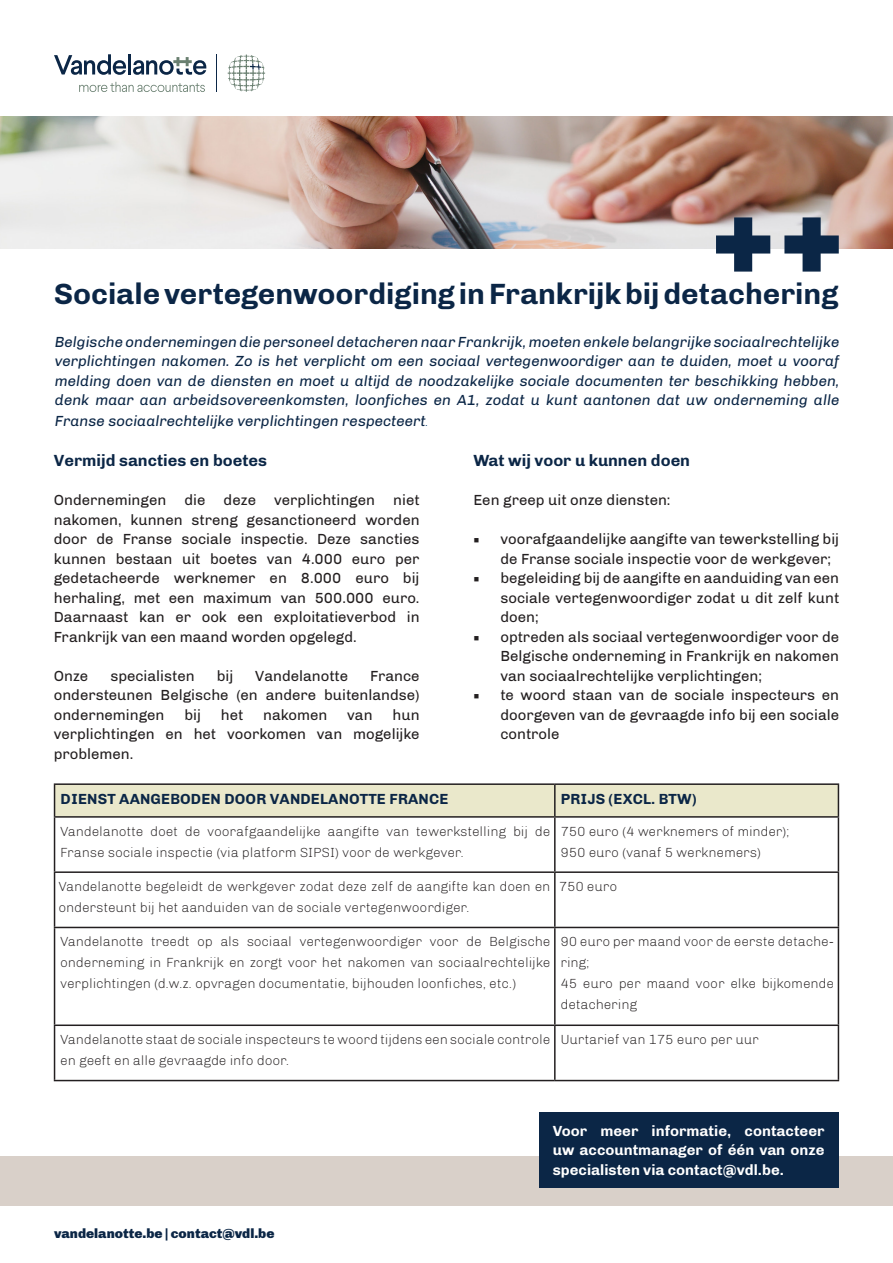
<style>
.page{position:relative;width:893px;height:1263px;background:#fff}
.page>*{position:absolute;margin:0;border:0;box-sizing:border-box;transform-origin:0 0}
.Titel{font:700 30px "Chivo";color:#0b2646}
.Ondertitel{font:700 16.5px "Chivo";color:#0b2646}
.Copy{font:15px/19.5px "Chivo";color:#231f20;text-align:justify}
.Inleiding{font:italic 15px/19.5px "Chivo";color:#0b2646;text-align:justify}
.Kader{font:700 15px/19.5px "Chivo";color:#fff;text-align:justify}
.Ondertitel_1__KF{font:700 15px "Chivo";letter-spacing:.01em;color:#0b2646}
.Copy_NL__KF{font:300 13.5px/21px "Chivo";color:#231f20}
.t1{font:900 13.5px "Chivo";color:#0b2646}
.s1{font-weight:300;color:#01386d}
.s2{font-family:"Minion Pro"}
</style>
<div class="page">
<svg style="left:228px;top:54px;width:38px;height:38px"></svg>
<svg style="left:79px;top:82px;width:126px;height:10px"></svg>
<svg style="left:54px;top:54px;width:72px;height:21px"></svg>
<hr style="left:128px;top:54px;width:3px;height:20px;background:#0b2646">
<svg style="left:133px;top:57px;width:73px;height:18px"></svg>
<hr style="left:217px;top:54px;width:1px;height:38px;background:#0b2646">
<div style="left:0;top:1156px;width:893px;height:49px;background:#d9d0c9"></div>
<img style="left:0;top:117px;width:893px;height:132px">
<svg style="left:784px;top:217px;width:55px;height:55px"></svg>
<svg style="left:716px;top:217px;width:54px;height:55px"></svg>
<div style="left:539px;top:1112px;width:299px;height:76px;background:#0b2646"></div>
<div style="left:55px;top:785px;width:783px;height:31px;background:#eae8cb"></div>
<hr style="left:54px;top:783px;width:501px;height:2px;background:#231f20">
<hr style="left:54px;top:785px;width:1px;height:31px;background:#231f20">
<hr style="left:555px;top:783px;width:284px;height:2px;background:#231f20">
<hr style="left:554px;top:785px;width:2px;height:31px;background:#231f20">
<hr style="left:838px;top:785px;width:1px;height:31px;background:#231f20">
<hr style="left:54px;top:816px;width:501px;height:2px;background:#231f20">
<hr style="left:54px;top:818px;width:1px;height:53px;background:#231f20">
<hr style="left:555px;top:816px;width:284px;height:2px;background:#231f20">
<hr style="left:554px;top:818px;width:2px;height:53px;background:#231f20">
<hr style="left:838px;top:818px;width:1px;height:53px;background:#231f20">
<hr style="left:54px;top:871px;width:501px;height:2px;background:#231f20">
<hr style="left:54px;top:873px;width:1px;height:54px;background:#231f20">
<hr style="left:555px;top:871px;width:284px;height:2px;background:#231f20">
<hr style="left:554px;top:873px;width:2px;height:54px;background:#231f20">
<hr style="left:838px;top:873px;width:1px;height:54px;background:#231f20">
<hr style="left:54px;top:927px;width:501px;height:1px;background:#231f20">
<hr style="left:54px;top:928px;width:1px;height:96px;background:#231f20">
<hr style="left:555px;top:927px;width:284px;height:1px;background:#231f20">
<hr style="left:554px;top:928px;width:2px;height:96px;background:#231f20">
<hr style="left:838px;top:928px;width:1px;height:96px;background:#231f20">
<hr style="left:54px;top:1024px;width:501px;height:2px;background:#231f20">
<hr style="left:54px;top:1026px;width:1px;height:54px;background:#231f20">
<hr style="left:555px;top:1024px;width:284px;height:2px;background:#231f20">
<hr style="left:554px;top:1026px;width:2px;height:54px;background:#231f20">
<hr style="left:838px;top:1026px;width:1px;height:54px;background:#231f20">
<hr style="left:54px;top:1080px;width:501px;height:1px;background:#231f20">
<hr style="left:555px;top:1080px;width:284px;height:1px;background:#231f20">
<p class="Titel" style="left:54px;top:276px;width:786px">Sociale vertegenwoordiging in Frankrijk bij detachering</p>
<p class="Inleiding" style="left:55px;top:332px;width:786px">Belgische ondernemingen die personeel detacheren naar Frankrijk, moeten enkele belangrijke sociaalrechtelijke verplichtingen nakomen. Zo is het verplicht om een sociaal vertegenwoordiger aan te duiden, moet u vooraf melding doen van de diensten en moet u altijd de noodzakelijke sociale documenten ter beschikking hebben, denk maar aan arbeidsovereenkomsten, loonfiches en A1, zodat u kunt aantonen dat uw onderneming alle</p>
<p class="Inleiding" style="left:55px;top:412px;width:376px">Franse sociaalrechtelijke verplichtingen respecteert<span class="s1">.</span></p>
<p class="Ondertitel" style="left:54px;top:451px;width:215px">Vermijd sancties en boetes</p>
<p class="Copy" style="left:54px;top:490px;width:367px">Ondernemingen die deze verplichtingen niet nakomen, kunnen streng gesanctioneerd worden door de Franse sociale inspectie. Deze sancties kunnen bestaan uit boetes van 4.000 euro per gedetacheerde werknemer en 8.000 euro bij herhaling, met een maximum van 500.000 euro.<br>Daarnaast kan er ook een exploitatieverbod in Frankrijk van een maand worden opgelegd.</p>
<p class="Copy" style="left:54px;top:666px;width:36px">Onze</p>
<p class="Copy" style="left:110px;top:666px;width:86px">specialisten</p>
<p class="Copy" style="left:217px;top:666px;width:18px">bij</p>
<p class="Copy" style="left:255px;top:666px;width:94px">Vandelanotte</p>
<p class="Copy" style="left:54px;top:666px;width:367px;text-indent:316px">France ondersteunen Belgische (en andere buitenlandse) ondernemingen</p>
<p class="Copy" style="left:54px;top:705px;width:367px;text-indent:339px">hun verplichtingen en het voorkomen van mogelijke problemen.</p>
<p class="Copy" style="left:184px;top:705px;width:18px">bij</p>
<p class="Copy" style="left:221px;top:705px;width:24px">het</p>
<p class="Copy" style="left:263px;top:705px;width:66px">nakomen</p>
<p class="Copy" style="left:347px;top:705px;width:27px">van</p>
<p class="Ondertitel" style="left:473px;top:451px;width:218px">Wat wij voor u kunnen doen</p>
<p class="Copy" style="left:473px;top:490px;width:199px">Een greep uit onze diensten:</p>
<p class="Copy" style="left:500px;top:529px;width:340px;text-indent:-27px"><span class="s2">■</span> voorafgaandelijke aangifte van tewerkstelling bij de Franse sociale inspectie voor de werkgever;</p>
<p class="Copy" style="left:500px;top:568px;width:340px;text-indent:-27px"><span class="s2">■</span> begeleiding bij de aangifte en aanduiding van een sociale vertegenwoordiger zodat u dit zelf kunt doen;</p>
<p class="Copy" style="left:500px;top:627px;width:340px;text-indent:-27px"><span class="s2">■</span> optreden als sociaal vertegenwoordiger voor de Belgische onderneming in Frankrijk en nakomen van sociaalrechtelijke verplichtingen;</p>
<p class="Copy" style="left:500px;top:685px;width:340px;text-indent:-27px"><span class="s2">■</span> te woord staan van de sociale inspecteurs en doorgeven van de gevraagde info bij een sociale controle</p>
<p class="Ondertitel_1__KF" style="left:61px;top:790px;width:389px">DIENST AANGEBODEN DOOR VANDELANOTTE FRANCE</p>
<p class="Ondertitel_1__KF" style="left:561px;top:790px;width:137px">PRIJS (EXCL. BTW)</p>
<p class="Copy_NL__KF" style="left:61px;top:820px;width:491px">Vandelanotte doet de voorafgaandelijke aangifte van tewerkstelling bij de<br>Franse sociale inspectie (via platform SIPSI) voor de werkgever.</p>
<p class="Copy_NL__KF" style="left:561px;top:820px;width:230px">750 euro (4 werknemers of minder);</p>
<p class="Copy_NL__KF" style="left:561px;top:841px;width:202px">950 euro (vanaf 5 werknemers)</p>
<p class="Copy_NL__KF" style="left:59px;top:876px;width:493px">Vandelanotte begeleidt de werkgever zodat deze zelf de aangifte kan doen en ondersteunt bij het aanduiden van de sociale vertegenwoordiger.</p>
<p class="Copy_NL__KF" style="left:559px;top:876px;width:60px">750 euro</p>
<p class="Copy_NL__KF" style="left:61px;top:931px;width:492px;text-align:justify">Vandelanotte treedt op als sociaal vertegenwoordiger voor de Belgische onderneming in Frankrijk en zorgt voor het nakomen van sociaalrechtelijke verplichtingen (d.w.z. opvragen documentatie, bijhouden loonfiches, etc.)</p>
<p class="Copy_NL__KF" style="left:561px;top:931px;width:275px">90 euro per maand voor de eerste detache&shy;ring;</p>
<p class="Copy_NL__KF" style="left:561px;top:973px;width:275px">45 euro per maand voor elke bijkomende detachering</p>
<p class="Copy_NL__KF" style="left:61px;top:1029px;width:491px">Vandelanotte staat de sociale inspecteurs te woord tijdens een sociale controle en geeft en alle gevraagde info door.</p>
<p class="Copy_NL__KF" style="left:561px;top:1029px;width:200px">Uurtarief van 175 euro per uur</p>
<p class="t1" style="left:54px;top:1225px;width:222px">vandelanotte.be | contact@vdl.be</p>
<p class="Kader" style="left:553px;top:1121px;width:273px">Voor meer informatie, contacteer uw accountmanager of één van onze specialisten via contact@vdl.be.</p>
</div>
